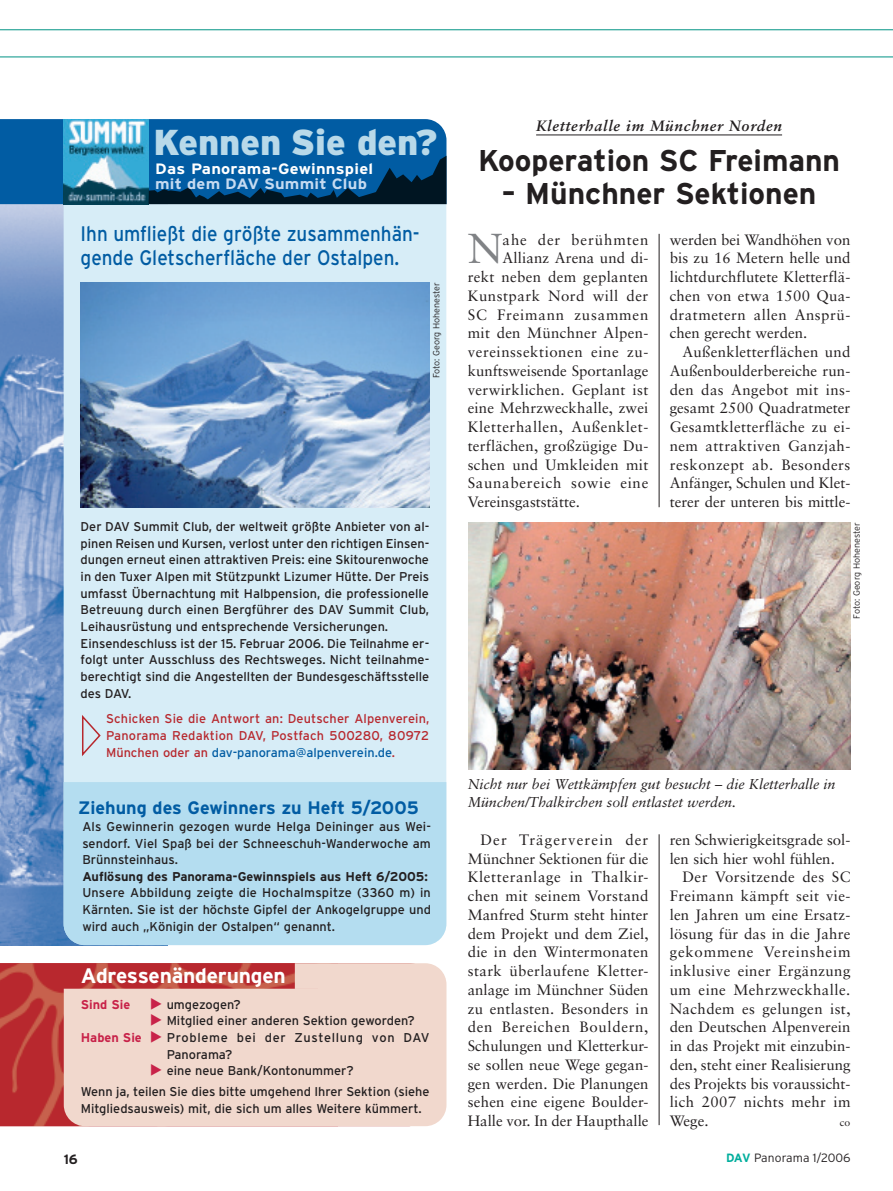
<style>
.page{position:relative;width:893px;height:1191px;background:#fff}
.page>*{position:absolute;margin:0;border:0;box-sizing:border-box;transform-origin:0 0}
.t1{font:41.85px "Sabon";color:#808285}
.t2{font:900 36px "Interstate";color:#b8d9e9}
.t3{font:700 30px "Interstate";color:#231f20}
.t4{font:21px/24px "Interstate";color:#015ca3;scale:.9 1}
.t5{font:700 21px "Interstate";letter-spacing:-.01em;color:#fff}
.t6{font:700 18px "Interstate";color:#015ca3}
.t7{font:15px/18.8px "Sabon";letter-spacing:.015em;color:#231f20;text-align:justify}
.t8{font:15px "Sabon";letter-spacing:.035em;color:#231f20}
.t9{font:italic 700 15px "Sabon";letter-spacing:.05em;color:#231f20}
.t10{font:15px "Sabon";letter-spacing:.04em;color:#231f20}
.t11{font:700 15px "Interstate";letter-spacing:.015em;color:#fff;scale:1.1 1}
.t12{font:15px "Sabon";letter-spacing:.05em;color:#231f20}
.t13{font:700 15px "Interstate";letter-spacing:.015em;color:#c6dbf1;scale:1.1 1}
.t14{font:15px "Sabon";letter-spacing:.055em;color:#231f20}
.t15{font:15px "Sabon";letter-spacing:.06em;color:#231f20}
.t16{font:italic 14.25px/18.8px "Sabon";letter-spacing:-.005em;color:#231f20}
.t17{font:700 13.5px "Interstate";color:#231f20}
.t18{font:12.75px/16.6px "Interstate";color:#231f20}
.t19{font:12.75px/16.6px "Interstate";color:#b7282e;text-align:justify}
.t20{font:700 12.75px "Interstate";color:#231f20}
.t21{font:700 12.75px "Interstate";color:#c82249}
.t22{font:300 12px "Interstate";letter-spacing:.005em;color:#231f20}
.t23{font:10.5px "Sabon";color:#231f20}
.t24{font:300 9px "Interstate";color:#231f20}
.s1{color:#015ca3}
.s2{font-weight:700;color:#00ae9d}
</style>
<div class="page">
<hr style="left:0;top:57px;width:893px;height:1px;background:#009384">
<hr style="left:0;top:29px;width:893px;height:1px;background:#009384">
<img style="left:0;top:963px;width:64px;height:163px">
<svg style="left:64px;top:963px;width:382px;height:163px;background:#ebc8be"></svg>
<img style="left:0;top:204px;width:64px;height:741px">
<div style="left:64px;top:204px;width:382px;height:578px;background:#d7edf7"></div>
<div style="left:64px;top:782px;width:382px;height:163px;background:#b4ddf0"></div>
<img style="left:81px;top:282px;width:348px;height:225px">
<svg style="left:81px;top:714px;width:21px;height:44px"></svg>
<svg style="left:0;top:119px;width:446px;height:85px;background:#136299"></svg>
<hr style="left:536px;top:135px;width:246px;height:1px;background:#231f20">
<img style="left:469px;top:522px;width:381px;height:248px">
<hr style="left:659px;top:234px;width:1px;height:273px;background:#231f20">
<hr style="left:659px;top:834px;width:1px;height:291px;background:#231f20">
<svg style="left:151px;top:997px;width:10px;height:45px"></svg>
<svg style="left:151px;top:1064px;width:10px;height:11px"></svg>
<h2 class="t2" style="left:154px;top:121px;width:286px">Kennen Sie den?</h2>
<p class="t11" style="left:155px;top:160px;width:200px">Das Panorama-Gewinnspiel</p>
<p class="t13" style="left:155px;top:175px;width:194px">mit dem DAV Summit Club</p>
<h3 class="t4" style="left:81px;top:221px;width:378px">Ihn umfließt die größte zusammenhän&shy;gende Gletscherfläche der Ostalpen.</h3>
<p class="t24" style="left:431px;top:378px;width:98px;rotate:-90deg">Foto: Georg Hohenester</p>
<p class="t18" style="left:81px;top:518px;width:350px">Der DAV Summit Club, der weltweit größte Anbieter von al&shy;pinen Reisen und Kursen, verlost unter den richtigen Einsen&shy;dungen erneut einen attraktiven Preis: eine Skitourenwoche in den Tuxer Alpen mit Stützpunkt Lizumer Hütte. Der Preis umfasst Übernachtung mit Halbpension, die professionelle Betreuung durch einen Bergführer des DAV Summit Club, Leihausrüstung und entsprechende Versicherungen.<br>Einsendeschluss ist der 15. Februar 2006. Die Teilnahme er&shy;folgt unter Ausschluss des Rechtsweges. Nicht teilnahme&shy;berechtigt sind die Angestellten der Bundesgeschäftsstelle des DAV.</p>
<p class="t19" style="left:106px;top:710px;width:325px">Schicken Sie die Antwort an: Deutscher Alpenverein, Panorama Redaktion DAV, Postfach 500280, 80972<br>München oder an <span class="s1">dav-panorama@alpenverein.de</span>.</p>
<p class="t6" style="left:78px;top:798px;width:342px">Ziehung des Gewinners zu Heft 5/2005</p>
<p class="t18" style="left:82px;top:818px;width:350px;text-align:justify">Als Gewinnerin gezogen wurde Helga Deininger aus Wei&shy;sendorf. Viel Spaß bei der Schneeschuh-Wanderwoche am Brünnsteinhaus.</p>
<p class="t20" style="left:82px;top:869px;width:347px">Auflösung des Panorama-Gewinnspiels aus Heft 6/2005:</p>
<p class="t18" style="left:82px;top:884px;width:350px;text-align:justify">Unsere Abbildung zeigte die Hochalmspitze (3360 m) in Kärnten. Sie ist der höchste Gipfel der Ankogelgruppe und wird auch „Königin der Ostalpen“ genannt.</p>
<h3 class="t5" style="left:81px;top:964px;width:207px">Adressenänderungen</h3>
<p class="t21" style="left:81px;top:997px;width:51px">Sind Sie</p>
<p class="t18" style="left:167px;top:995px;width:250px">umgezogen?<br>Mitglied einer anderen Sektion geworden?</p>
<p class="t21" style="left:81px;top:1030px;width:63px">Haben Sie</p>
<p class="t18" style="left:167px;top:1029px;width:264px">Probleme bei der Zustellung von DAV<br>Panorama?<br>eine neue Bank/Kontonummer?</p>
<p class="t18" style="left:81px;top:1083px;width:350px">Wenn ja, teilen Sie dies bitte umgehend Ihrer Sektion (siehe<br>Mitgliedsausweis) mit, die sich um alles Weitere kümmert.</p>
<p class="t17" style="left:64px;top:1151px;width:16px">16</p>
<p class="t9" style="left:536px;top:116px;width:247px">Kletterhalle im Münchner Norden</p>
<h3 class="t3" style="left:478px;top:143px;width:364px">Kooperation SC Freimann</h3>
<h3 class="t3" style="left:502px;top:176px;width:316px">– Münchner Sektionen</h3>
<h1 class="t1" style="left:468px;top:224px;width:36px">N</h1>
<p class="t15" style="left:503px;top:230px;width:147px">ahe der berühmten</p>
<p class="t7" style="left:503px;top:249px;width:147px">Allianz Arena und di-</p>
<p class="t7" style="left:468px;top:267px;width:182px">rekt neben dem geplanten</p>
<p class="t8" style="left:468px;top:287px;width:182px">Kunstpark Nord will der</p>
<p class="t14" style="left:468px;top:305px;width:182px">SC Freimann zusammen</p>
<p class="t7" style="left:468px;top:324px;width:182px">mit den Münchner Alpen-</p>
<p class="t8" style="left:468px;top:343px;width:182px">vereinssektionen eine zu-</p>
<p class="t7" style="left:468px;top:361px;width:182px">kunftsweisende Sportanlage</p>
<p class="t7" style="left:468px;top:380px;width:182px">verwirklichen. Geplant ist</p>
<p class="t7" style="left:468px;top:399px;width:182px">eine Mehrzweckhalle, zwei</p>
<p class="t10" style="left:468px;top:418px;width:182px">Kletterhallen, Außenklet-</p>
<p class="t7" style="left:468px;top:436px;width:182px">terflächen, großzügige Du-</p>
<p class="t7" style="left:468px;top:455px;width:182px">schen und Umkleiden mit</p>
<p class="t12" style="left:468px;top:474px;width:182px">Saunabereich sowie eine</p>
<p class="t7" style="left:468px;top:492px;width:114px">Vereinsgaststätte.</p>
<p class="t7" style="left:670px;top:230px;width:182px">werden bei Wandhöhen von bis zu 16 Metern helle und lichtdurchflutete Kletterflä&shy;chen von etwa 1500 Qua&shy;dratmetern allen Ansprü&shy;chen gerecht werden.</p>
<p class="t7" style="left:670px;top:342px;width:182px;text-indent:13px">Außenkletterflächen und Außenboulderbereiche run&shy;den das Angebot mit ins&shy;gesamt 2500 Quadratmeter Gesamtkletterfläche zu ei&shy;nem attraktiven Ganzjah&shy;reskonzept ab. Besonders Anfänger, Schulen und Klet&shy;terer der unteren bis mittle-</p>
<p class="t24" style="left:852px;top:618px;width:98px;rotate:-90deg">Foto: Georg Hohenester</p>
<p class="t16" style="left:468px;top:774px;width:369px">Nicht nur bei Wettkämpfen gut besucht – die Kletterhalle in<br>München/Thalkirchen soll entlastet werden.</p>
<p class="t7" style="left:468px;top:830px;width:182px;text-indent:13px">Der Trägerverein der Münchner Sektionen für die Kletteranlage in Thalkir&shy;chen mit seinem Vorstand Manfred Sturm steht hinter dem Projekt und dem Ziel, die in den Wintermonaten stark überlaufene Kletter&shy;anlage im Münchner Süden zu entlasten. Besonders in den Bereichen Bouldern, Schulungen und Kletterkur&shy;se sollen neue Wege gegan&shy;gen werden. Die Planungen sehen eine eigene Boulder-Halle vor. In der Haupthalle</p>
<p class="t7" style="left:670px;top:830px;width:182px">ren Schwierigkeitsgrade sol&shy;len sich hier wohl fühlen.</p>
<p class="t7" style="left:670px;top:867px;width:182px;text-indent:13px">Der Vorsitzende des SC Freimann kämpft seit vie&shy;len Jahren um eine Ersatz&shy;lösung für das in die Jahre gekommene Vereinsheim inklusive einer Ergänzung um eine Mehrzweckhalle.<br>Nachdem es gelungen ist, den Deutschen Alpenverein in das Projekt mit einzubin&shy;den, steht einer Realisierung des Projekts bis voraussicht&shy;lich 2007 nichts mehr im Wege.</p>
<p class="t23" style="left:840px;top:1116px;width:12px">co</p>
<p class="t22" style="left:726px;top:1151px;width:126px"><span class="s2">DAV</span> Panorama 1/2006</p>
</div>
